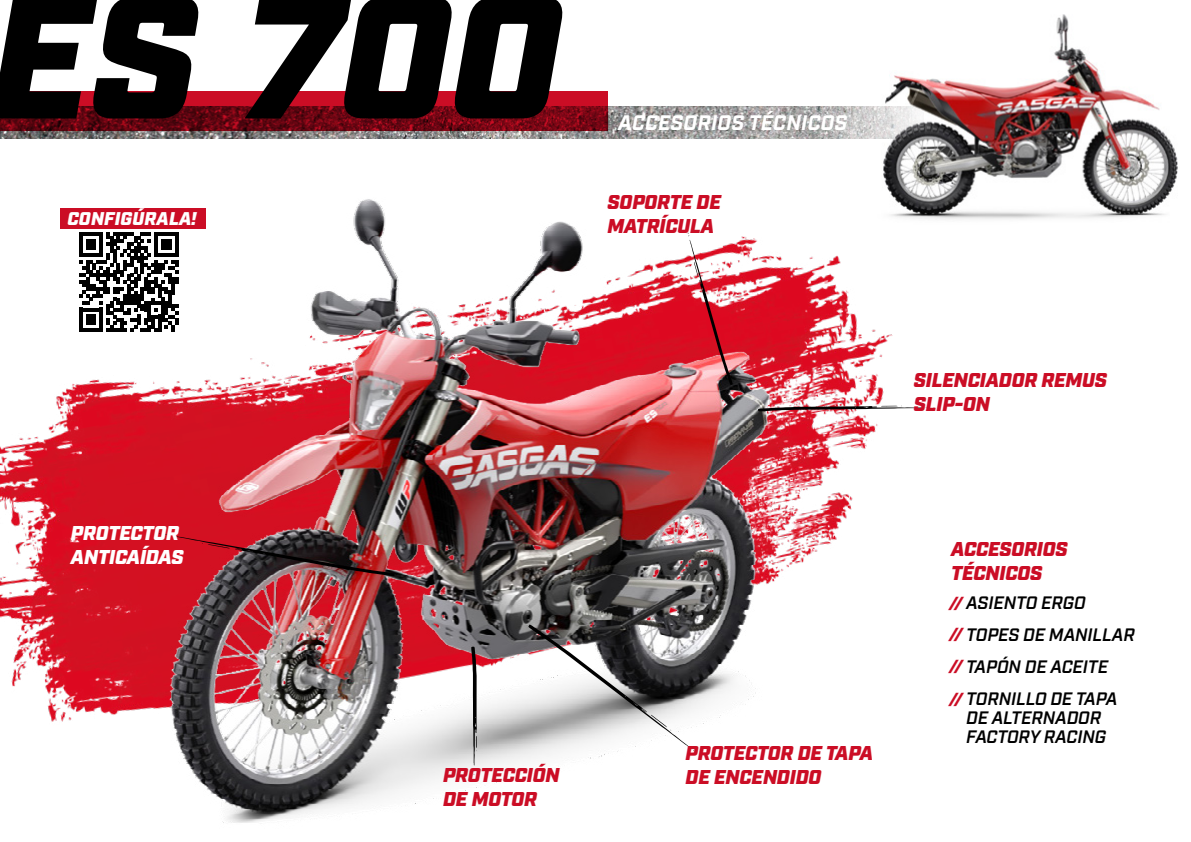
<style>
.page{position:relative;width:1191px;height:842px;background:#fff}
.page>*{position:absolute;margin:0;border:0;box-sizing:border-box;transform-origin:0 0}
.t1{font:italic 900 173.9px "Industry";color:#000}
.t2{font:italic 700 21px "Industry";letter-spacing:.01em;color:#fff}
.t3{font:italic 900 20px/24px "Industry";letter-spacing:-.01em;color:#cb0d25}
.t4{font:italic 900 20px/24px "Industry";letter-spacing:-.01em;color:#fff}
.t5{font:italic 900 18.4px "Industry";letter-spacing:.01em;color:#fff}
.t6{font:italic 600 18px/19px "Industry";letter-spacing:-.01em;color:#000}
.t7{font:italic 900 15.9px "Industry";color:#cb0d25}
</style>
<div class="page">
<img style="left:883px;top:14px;width:295px;height:205px">
<img style="left:0;top:209px;width:952px;height:513px">
<img style="left:83px;top:199px;width:753px;height:624px">
<div style="left:0;top:91px;width:607px;height:40px;background:#cb0d25"></div>
<img style="left:0;top:106px;width:923px;height:33px">
<svg style="left:528px;top:625px;width:174px;height:132px"></svg>
<img style="left:685px;top:228px;width:47px;height:157px">
<div style="left:65px;top:219px;width:127px;height:127px;background:#fff"></div>
<svg style="left:79px;top:232px;width:99px;height:100px"></svg>
<img style="left:158px;top:533px;width:236px;height:43px">
<svg style="left:758px;top:406px;width:176px;height:5px"></svg>
<svg style="left:471px;top:647px;width:6px;height:128px"></svg>
<div style="left:60px;top:208px;width:146px;height:20px;background:#cb0d25"></div>
<h1 class="t1" style="left:-10px;top:-47px;width:573px">ES 700</h1>
<p class="t5" style="left:67px;top:207px;width:130px">CONFIGÚRALA!</p>
<p class="t2" style="left:618px;top:110px;width:231px">ACCESORIOS TÉCNICOS</p>
<p class="t3" style="left:607px;top:192px;width:115px">SOPORTE DE<br>MATRÍCULA</p>
<p class="t4" style="left:71px;top:523px;width:114px">PROTECTOR<br>ANTICAÍDAS</p>
<p class="t3" style="left:443px;top:764px;width:118px">PROTECCIÓN<br>DE MOTOR</p>
<p class="t3" style="left:914px;top:370px;width:195px">SILENCIADOR REMUS<br>SLIP-ON</p>
<p class="t3" style="left:685px;top:742px;width:189px">PROTECTOR DE TAPA<br>DE ENCENDIDO</p>
<p class="t3" style="left:951px;top:538px;width:118px">ACCESORIOS<br>TÉCNICOS</p>
<p class="t7" style="left:949px;top:593px;width:15px">//</p>
<p class="t6" style="left:966px;top:594px;width:121px">ASIENTO ERGO</p>
<p class="t7" style="left:949px;top:625px;width:15px">//</p>
<p class="t6" style="left:966px;top:626px;width:170px">TOPES DE MANILLAR</p>
<p class="t6" style="left:966px;top:658px;width:144px">TAPÓN DE ACEITE</p>
<p class="t7" style="left:949px;top:657px;width:15px">//</p>
<p class="t7" style="left:949px;top:689px;width:15px">//</p>
<p class="t6" style="left:966px;top:690px;width:153px">TORNILLO DE TAPA<br>DE ALTERNADOR<br>FACTORY RACING</p>
</div>
